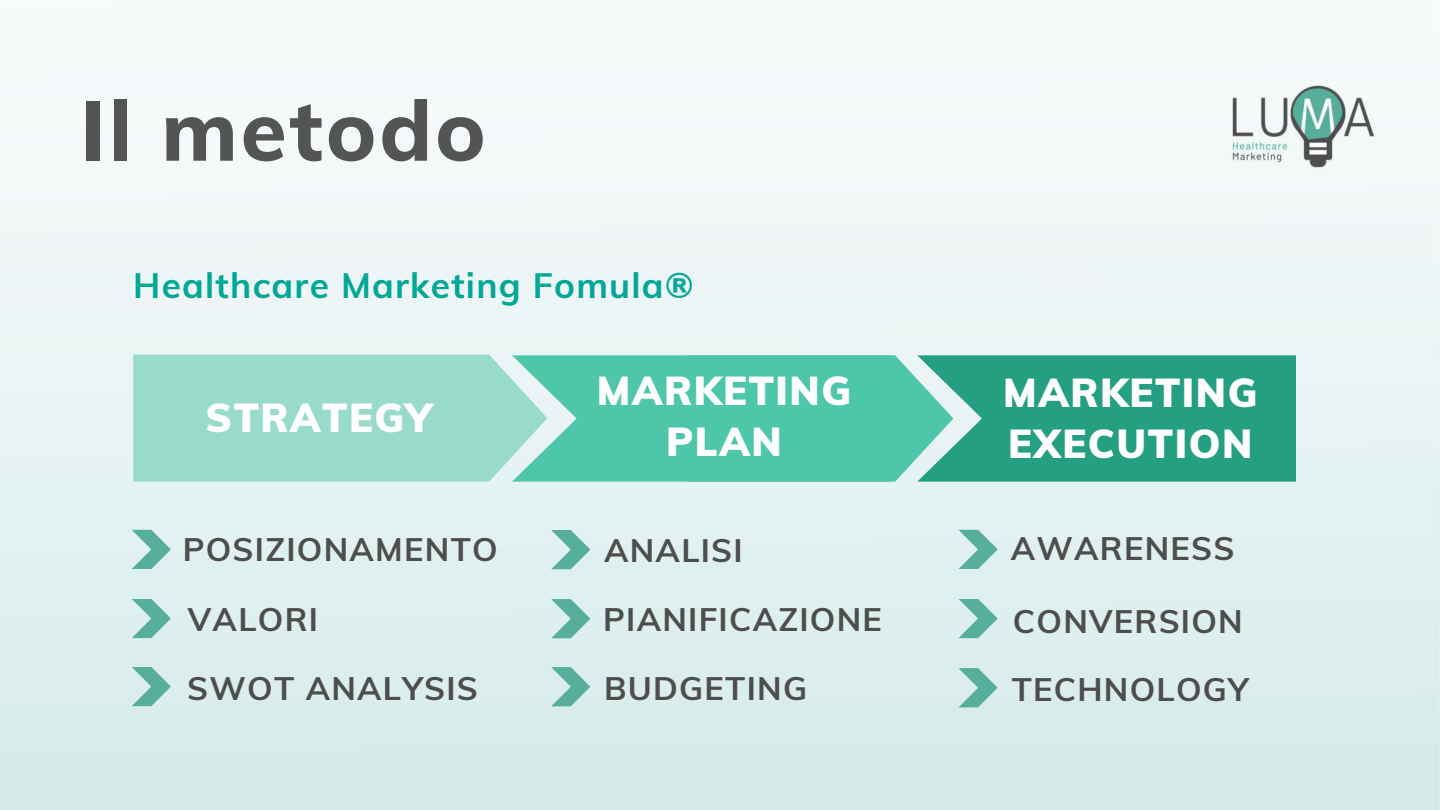
<style>
.page{position:relative;width:1440px;height:810px;background:#fff}
.page>*{position:absolute;margin:0;border:0;box-sizing:border-box;transform-origin:0 0}
.t1{font:800 83.8px "Muli";letter-spacing:.035em;color:#555454}
.t2{font:900 39.6px/51px "Muli";letter-spacing:.04em;color:#fff;text-align:center}
.t3{font:700 35.2px "Muli";letter-spacing:.035em;color:#00a895}
.t4{font:700 32.6px/69.2px "Muli";letter-spacing:.04em;color:#4d4d4d}
</style>
<div class="page">
<div style="left:133px;top:355px;width:379px;height:127px;background:#99dbcb"></div>
<svg style="left:512px;top:355px;width:175px;height:127px;fill:#4ec6a9"></svg>
<div style="left:953px;top:355px;width:343px;height:127px;background:#249f81"></div>
<svg style="left:687px;top:355px;width:266px;height:127px"></svg>
<svg style="left:958px;top:530px;width:40px;height:39px"></svg>
<svg style="left:958px;top:599px;width:40px;height:39px"></svg>
<svg style="left:958px;top:668px;width:40px;height:39px"></svg>
<img style="left:1221px;top:73px;width:166px;height:107px">
<svg style="left:132px;top:530px;width:39px;height:39px"></svg>
<svg style="left:132px;top:599px;width:39px;height:39px"></svg>
<svg style="left:132px;top:667px;width:39px;height:39px"></svg>
<svg style="left:551px;top:530px;width:39px;height:39px"></svg>
<svg style="left:551px;top:599px;width:39px;height:39px"></svg>
<svg style="left:551px;top:667px;width:39px;height:39px"></svg>
<h1 class="t1" style="left:81px;top:77px;width:406px">Il metodo</h1>
<p class="t3" style="left:133px;top:262px;width:562px">Healthcare Marketing Fomula®</p>
<p class="t2" style="left:206px;top:392px;width:228px">STRATEGY</p>
<p class="t2" style="left:597px;top:364px;width:256px">MARKETING<br>PLAN</p>
<p class="t4" style="left:183px;top:514px;width:316px">POSIZIONAMENTO<br>VALORI<br>SWOT ANALYSIS</p>
<p class="t4" style="left:603px;top:515px;width:280px">ANALISI<br>PIANIFICAZIONE<br>BUDGETING</p>
<p class="t2" style="left:1003px;top:367px;width:256px;text-align:left">MARKETING<br>EXECUTION</p>
<p class="t4" style="left:1011px;top:513px;width:225px">AWARENESS</p>
<p class="t4" style="left:1012px;top:586px;width:238px;line-height:68px">CONVERSION<br>TECHNOLOGY</p>
</div>
